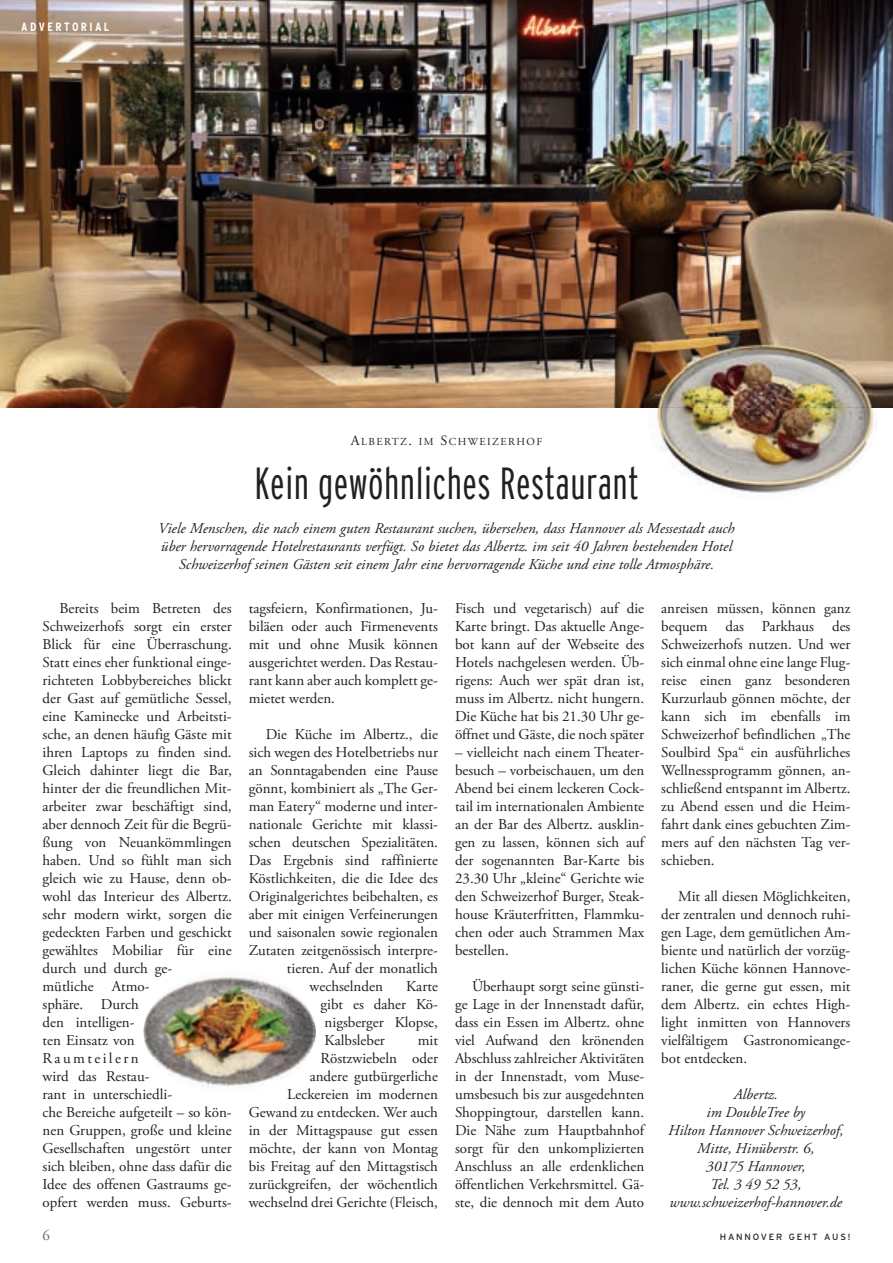
<style>
.page{position:relative;width:893px;height:1263px;background:#fff}
.page>*{position:absolute;margin:0;border:0;box-sizing:border-box;transform-origin:0 0}
.t1{font:300 extra-condensed 45px "Interstate";letter-spacing:.01em;color:#231f20}
.t2{font:15px/18px "Adobe Garamond Pro";color:#231f20;text-align:justify}
.t3{font:italic 15px/18px "Adobe Garamond Pro";color:#231f20;text-align:center}
.t4{font:15px "Adobe Garamond Pro";color:#6c6d70}
.t5{font:700 condensed 12px "Interstate";letter-spacing:.2em;color:#fff}
.t6{font:10.65px "Adobe Garamond Pro";letter-spacing:.135em;color:#231f20}
.t7{font:9px "Interstate";letter-spacing:.2em;color:#231f20}
.s1{font-size:14.25px}
</style>
<div class="page">
<img style="left:0;top:0;width:893px;height:408px">
<img style="left:648px;top:337px;width:230px;height:156px">
<img style="left:143px;top:975px;width:173px;height:114px">
<p class="t5" style="left:21px;top:20px;width:89px">ADVERTORIAL</p>
<p class="t6" style="left:351px;top:437px;width:193px"><span class="s1">A</span>LBERTZ<span class="s1">.</span> IM <span class="s1">S</span>CHWEIZERHOF</p>
<h1 class="t1" style="left:254px;top:457px;width:386px">Kein gewöhnliches Restaurant</h1>
<p class="t3" style="left:158px;top:520px;width:578px">Viele Menschen, die nach einem guten Restaurant suchen, übersehen, dass Hannover als Messestadt auch über hervorragende Hotelrestaurants verfügt. So bietet das Albertz. im seit 40 Jahren bestehenden Hotel<br>Schweizerhof seinen Gästen seit einem Jahr eine hervorragende Küche und eine tolle Atmosphäre.</p>
<p class="t2" style="left:43px;top:600px;width:191px;text-align:left;text-indent:17px">Bereits beim Betreten des<br>Schweizerhofs sorgt ein erster<br>Blick für eine Überraschung.<br>Statt eines eher funktional einge&shy;richteten Lobbybereiches blickt der Gast auf gemütliche Sessel, eine Kaminecke und Arbeitsti&shy;sche, an denen häufig Gäste mit ihren Laptops zu finden sind.<br>Gleich dahinter liegt die Bar, hinter der die freundlichen Mit&shy;arbeiter zwar beschäftigt sind, aber dennoch Zeit für die Begrü&shy;ßung von Neuankömmlingen haben. Und so fühlt man sich gleich wie zu Hause, denn ob&shy;wohl das Interieur des Albertz. sehr modern wirkt, sorgen die gedeckten Farben und geschickt gewähltes Mobiliar für eine durch und durch ge-<br>mütliche Atmo-<br>sphäre. Durch<br>den intelligen-<br>ten Einsatz von<br>Raumteilern<br>wird das Restau-<br>rant in unterschiedli-<br>che Bereiche aufgeteilt – so kön&shy;nen Gruppen, große und kleine<br>Gesellschaften ungestört unter sich bleiben, ohne dass dafür die<br>Idee des offenen Gastraums ge&shy;opfert werden muss. Geburts-</p>
<p class="t2" style="left:249px;top:600px;width:191px">tagsfeiern, Konfirmationen, Ju&shy;biläen oder auch Firmenevents mit und ohne Musik können ausgerichtet werden. Das Restau&shy;rant kann aber auch komplett ge&shy;mietet werden.</p>
<p class="t2" style="left:266px;top:726px;width:174px">Die Küche im Albertz., die</p>
<p class="t2" style="left:249px;top:744px;width:191px">sich wegen des Hotelbetriebs nur</p>
<p class="t2" style="left:249px;top:762px;width:191px">an Sonntagabenden eine Pause</p>
<p class="t2" style="left:249px;top:780px;width:191px">gönnt, kombiniert als „The Ger-</p>
<p class="t2" style="left:249px;top:798px;width:191px">man Eatery“ moderne und inter-</p>
<p class="t2" style="left:249px;top:816px;width:191px">nationale Gerichte mit klassi-</p>
<p class="t2" style="left:249px;top:834px;width:191px">schen deutschen Spezialitäten.</p>
<p class="t2" style="left:249px;top:852px;width:191px">Das Ergebnis sind raffinierte</p>
<p class="t2" style="left:249px;top:870px;width:191px">Köstlichkeiten, die die Idee des</p>
<p class="t2" style="left:249px;top:888px;width:191px">Originalgerichtes beibehalten, es</p>
<p class="t2" style="left:249px;top:906px;width:191px">aber mit einigen Verfeinerungen</p>
<p class="t2" style="left:249px;top:924px;width:191px">und saisonalen sowie regionalen</p>
<p class="t2" style="left:249px;top:942px;width:191px">Zutaten zeitgenössisch interpre-</p>
<p class="t2" style="left:287px;top:960px;width:152px">tieren. Auf der monatlich</p>
<p class="t2" style="left:310px;top:978px;width:75px">wechselnden</p>
<p class="t2" style="left:320px;top:978px;width:119px;text-indent:86px">Karte gibt es daher Kö&shy;nigsberger Klopse, Kalbsleber</p>
<p class="t2" style="left:249px;top:1032px;width:191px;text-align:right">mit<br>Röstzwiebeln oder<br>andere gutbürgerliche<br>Leckereien im modernen<br>Gewand zu entdecken. Wer auch in der Mittagspause gut essen möchte, der kann von Montag bis Freitag auf den Mittagstisch zurückgreifen, der wöchentlich wechselnd drei Gerichte (Fleisch,</p>
<p class="t2" style="left:455px;top:600px;width:191px">Fisch und vegetarisch) auf die Karte bringt. Das aktuelle Ange&shy;bot kann auf der Webseite des Hotels nachgelesen werden. Üb&shy;rigens: Auch wer spät dran ist, muss im Albertz. nicht hungern.<br>Die Küche hat bis 21.30 Uhr ge&shy;öffnet und Gäste, die noch später</p>
<p class="t2" style="left:455px;top:744px;width:191px">– vielleicht nach einem Theater&shy;besuch – vorbeischauen, um den Abend bei einem leckeren Cock&shy;tail im internationalen Ambiente an der Bar des Albertz. ausklin&shy;gen zu lassen, können sich auf der sogenannten Bar-Karte bis 23.30 Uhr „kleine“ Gerichte wie den Schweizerhof Burger, Steak&shy;house Kräuterfritten, Flammku&shy;chen oder auch Strammen Max bestellen.</p>
<p class="t2" style="left:455px;top:978px;width:191px;text-indent:17px">Überhaupt sorgt seine günsti&shy;ge Lage in der Innenstadt dafür, dass ein Essen im Albertz. ohne viel Aufwand den krönenden Abschluss zahlreicher Aktivitäten in der Innenstadt, vom Muse&shy;umsbesuch bis zur ausgedehnten Shoppingtour, darstellen kann.<br>Die Nähe zum Hauptbahnhof sorgt für den unkomplizierten Anschluss an alle erdenklichen öffentlichen Verkehrsmittel. Gä&shy;ste, die dennoch mit dem Auto</p>
<p class="t2" style="left:661px;top:600px;width:191px">anreisen müssen, können ganz bequem das Parkhaus des Schweizerhofs nutzen. Und wer sich einmal ohne eine lange Flug&shy;reise einen ganz besonderen Kurzurlaub gönnen möchte, der kann sich im ebenfalls im Schweizerhof befindlichen „The Soulbird Spa“ ein ausführliches Wellnessprogramm gönnen, an&shy;schließend entspannt im Albertz. zu Abend essen und die Heim&shy;fahrt dank eines gebuchten Zim&shy;mers auf den nächsten Tag ver&shy;schieben.</p>
<p class="t2" style="left:661px;top:888px;width:191px;text-indent:17px">Mit all diesen Möglichkeiten, der zentralen und dennoch ruhi&shy;gen Lage, dem gemütlichen Am&shy;biente und natürlich der vorzüg&shy;lichen Küche können Hannove&shy;raner, die gerne gut essen, mit dem Albertz. ein echtes High&shy;light inmitten von Hannovers vielfältigem Gastronomieange&shy;bot entdecken.</p>
<p class="t3" style="left:668px;top:1086px;width:177px">Albertz.<br>im DoubleTree by<br>Hilton Hannover Schweizerhof,<br>Mitte, Hinüberstr. 6,<br>30175 Hannover,<br>Tel. 3 49 52 53, www.schweizerhof-hannover.de</p>
<p class="t4" style="left:43px;top:1229px;width:9px">6</p>
<p class="t7" style="left:720px;top:1231px;width:132px">HANNOVER GEHT AUS!</p>
</div>
